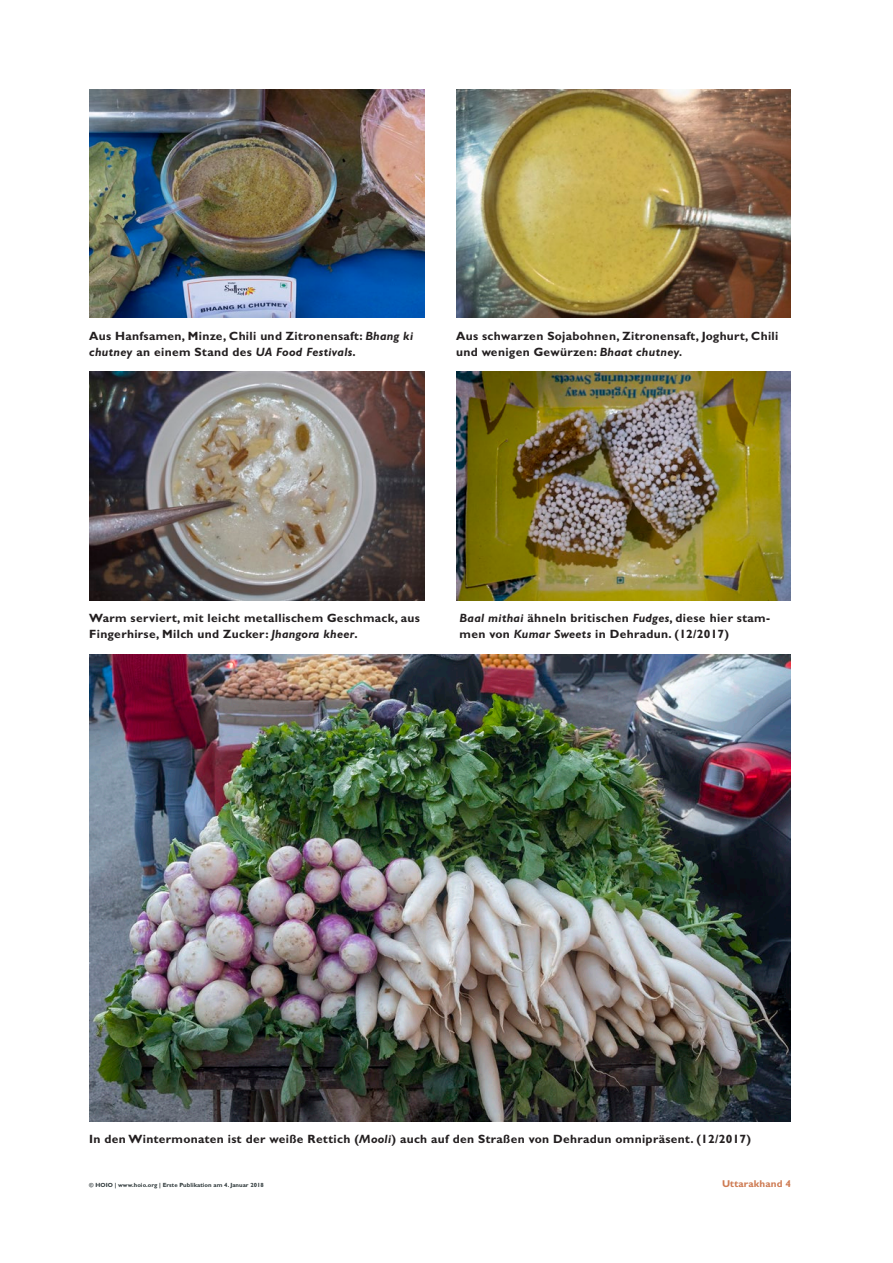
<style>
.page{position:relative;width:893px;height:1263px;background:#fff}
.page>*{position:absolute;margin:0;border:0;box-sizing:border-box;transform-origin:0 0}
.Bildlegende_-_8_Bold{font:700 12px/16.4px "Gill Sans MT Pro";letter-spacing:.025em;color:#231f20}
.t1{font:700 9.9px "Gill Sans MT Pro";letter-spacing:.01em;color:#ce7b53}
.Copyright_-_4_Heavy{font:700 6px "Gill Sans MT Pro";letter-spacing:.01em;color:#313b3d}
.s1{font-style:italic}
</style>
<div class="page">
<img style="left:89px;top:654px;width:702px;height:468px">
<img style="left:456px;top:89px;width:335px;height:229px">
<img style="left:89px;top:372px;width:335px;height:228px">
<img style="left:456px;top:372px;width:335px;height:228px">
<img style="left:89px;top:89px;width:335px;height:229px">
<p class="Bildlegende_-_8_Bold" style="left:89px;top:327px;width:325px">Aus Hanfsamen, Minze, Chili und Zitronensaft: <span class="s1">Bhang ki chutney</span> an einem Stand des <span class="s1">UA Food Festivals</span>.</p>
<p class="Bildlegende_-_8_Bold" style="left:456px;top:327px;width:324px">Aus schwarzen Sojabohnen, Zitronensaft, Joghurt, Chili und wenigen Gewürzen: <span class="s1">Bhaat chutney.</span></p>
<p class="Bildlegende_-_8_Bold" style="left:89px;top:610px;width:332px">Warm serviert, mit leicht metallischem Geschmack, aus<br>Fingerhirse, Milch und Zucker: <span class="s1">Jhangora kheer</span>.</p>
<p class="Bildlegende_-_8_Bold" style="left:460px;top:610px;width:312px"><span class="s1">Baal mithai</span> ähneln britischen <span class="s1">Fudges</span>, diese hier stam&shy;men von <span class="s1">Kumar Sweets</span> in Dehradun. (12/2017)</p>
<p class="Bildlegende_-_8_Bold" style="left:89px;top:1131px;width:663px">In den Wintermonaten ist der weiße Rettich (<span class="s1">Mooli</span>) auch auf den Straßen von Dehradun omnipräsent. (12/2017)</p>
<p class="Copyright_-_4_Heavy" style="left:89px;top:1181px;width:176px">© HOIO | www.hoio.org | Erste Publikation am 4. Januar 2018</p>
<p class="t1" style="left:722px;top:1177px;width:70px">Uttarakhand 4</p>
</div>
